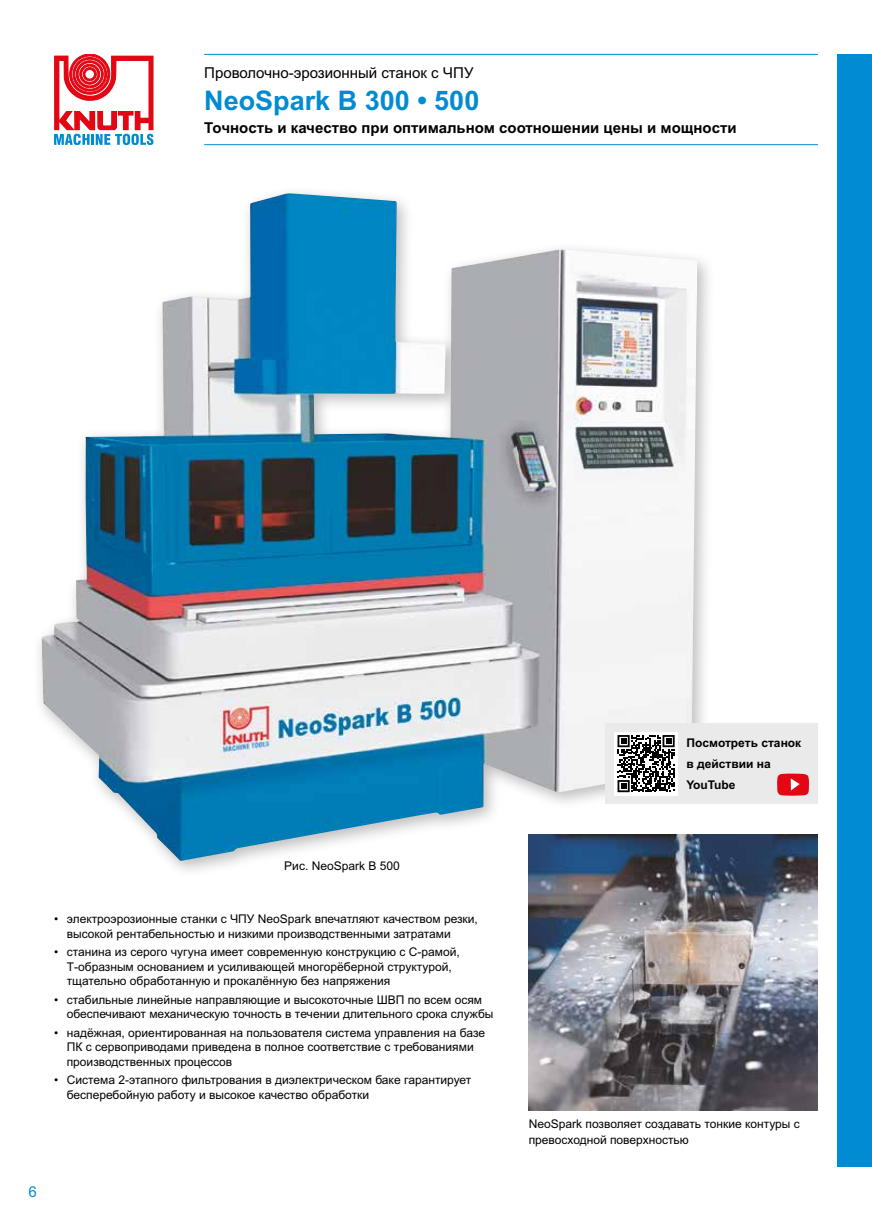
<style>
.page{position:relative;width:872px;height:1221px;background:#fff}
.page>*{position:absolute;margin:0;border:0;box-sizing:border-box;transform-origin:0 0}
.t1{font:700 27px "Arial MT Pro";color:#008bd2}
.t2{font:700 15px "Arial MT Pro Cyr";color:#000}
.t3{font:15px "Arial MT Pro Cyr";color:#000}
.t4{font:15px "Arial MT Pro";color:#008bd2}
.t5{font:12px/14.4px "Arial MT Pro Cyr";color:#000}
.t6{font:700 12px/21px "Arial MT Pro Cyr";color:#000}
</style>
<div class="page">
<svg style="left:54px;top:54px;width:99px;height:91px"></svg>
<div style="left:838px;top:54px;width:34px;height:1112px;background:#008bd2"></div>
<img style="left:529px;top:834px;width:289px;height:276px">
<hr style="left:204px;top:54px;width:614px;height:1px;background:#008bd2">
<hr style="left:204px;top:144px;width:614px;height:1px;background:#008bd2">
<div style="left:32px;top:184px;width:683px;height:695px;background:#000;opacity:.26"></div>
<img style="left:41px;top:193px;width:656px;height:668px">
<div style="left:605px;top:723px;width:213px;height:81px;background:#eaeaeb"></div>
<svg style="left:777px;top:773px;width:32px;height:22px"></svg>
<div style="left:614px;top:731px;width:64px;height:64px;background:#fff"></div>
<svg style="left:617px;top:735px;width:57px;height:57px"></svg>
<p class="t3" style="left:204px;top:64px;width:271px">Проволочно-эрозионный станок с ЧПУ</p>
<h1 class="t1" style="left:204px;top:84px;width:277px">NeoSpark B 300 • 500</h1>
<p class="t2" style="left:204px;top:119px;width:534px">Точность и качество при оптимальном соотношении цены и мощности</p>
<p class="t5" style="left:284px;top:859px;width:117px">Рис. NeoSpark B 500</p>
<p class="t5" style="left:67px;top:912px;width:412px;text-indent:-13px">• электроэрозионные станки с ЧПУ NeoSpark впечатляют качеством резки, высокой рентабельностью и низкими производственными затратами</p>
<p class="t5" style="left:67px;top:945px;width:394px;text-indent:-13px">• станина из серого чугуна имеет современную конструкцию с С-рамой,<br>Т-образным основанием и усиливающей многорёберной структурой, тщательно обработанную и прокалённую без напряжения</p>
<p class="t5" style="left:67px;top:993px;width:428px;text-indent:-13px">• стабильные линейные направляющие и высокоточные ШВП по всем осям обеспечивают механическую точность в течении длительного срока службы</p>
<p class="t5" style="left:67px;top:1026px;width:420px;text-indent:-13px">• надёжная, ориентированная на пользователя система управления на базе<br>ПК с сервоприводами приведена в полное соответствие с требованиями производственных процессов</p>
<p class="t5" style="left:67px;top:1073px;width:406px;text-indent:-13px">• Система 2-этапного фильтрования в диэлектрическом баке гарантирует бесперебойную работу и высокое качество обработки</p>
<p class="t4" style="left:28px;top:1182px;width:10px">6</p>
<p class="t6" style="left:686px;top:732px;width:116px">Посмотреть станок в действии на<br>YouTube</p>
<p class="t5" style="left:529px;top:1115px;width:273px;line-height:16.5px">NeoSpark позволяет создавать тонкие контуры с превосходной поверхностью</p>
</div>
